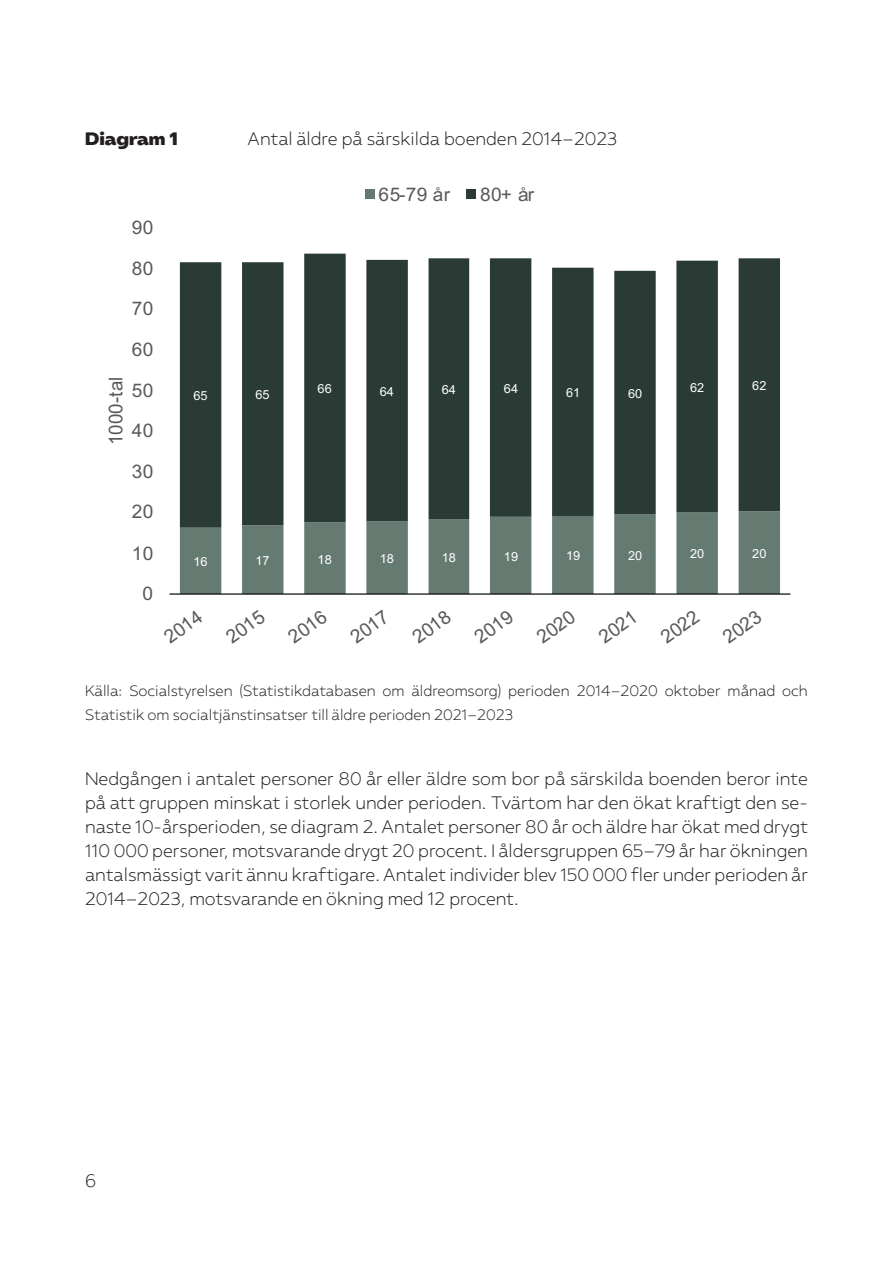
<style>
.page{position:relative;width:893px;height:1263px;background:#fff}
.page>*{position:absolute;margin:0;border:0;box-sizing:border-box;transform-origin:0 0}
.t1{font:19.2px "Arial";color:#595959}
.t2{font:18.9px "Arial";color:#595959}
.t3{font:18.75px "Arial";letter-spacing:.025em;color:#595959}
.Brödtext{font:300 18px/24px "Almega Sans";color:#231f20;text-align:justify}
.Brödtext-2{font:18px "Almega Sans Display";color:#231f20}
.bildtext{font:300 15px/24px "Almega Sans";color:#231f20}
.t4{font:12.45px "Arial";color:#fff}
</style>
<div class="page">
<svg style="left:180px;top:528px;width:600px;height:65px;fill:#657b71"></svg>
<svg style="left:180px;top:254px;width:600px;height:274px;fill:#2a3b36"></svg>
<hr style="left:170px;top:593px;width:620px;height:2px;background:#000">
<div style="left:365px;top:190px;width:9px;height:9px;background:#657b71"></div>
<div style="left:466px;top:190px;width:10px;height:9px;background:#2a3b36"></div>
<p class="Brödtext-2" style="left:85px;top:126px;width:94px">Diagram 1</p>
<p class="Brödtext" style="left:247px;top:126px;width:372px">Antal äldre på särskilda boenden 2014–2023</p>
<p class="t3" style="left:132px;top:215px;width:23px">90</p>
<p class="t3" style="left:132px;top:255px;width:23px">80</p>
<p class="t3" style="left:132px;top:296px;width:23px">70</p>
<p class="t1" style="left:103px;top:445px;width:70px;rotate:-90deg">1000-tal</p>
<p class="t3" style="left:132px;top:336px;width:23px">60</p>
<p class="t3" style="left:132px;top:377px;width:23px">50</p>
<p class="t3" style="left:132px;top:418px;width:23px">40</p>
<p class="t3" style="left:132px;top:458px;width:23px">30</p>
<p class="t3" style="left:132px;top:499px;width:23px">20</p>
<p class="t4" style="left:193px;top:387px;width:16px">65</p>
<p class="t4" style="left:256px;top:386px;width:16px">65</p>
<p class="t3" style="left:379px;top:181px;width:73px">65-79 år</p>
<p class="t3" style="left:480px;top:181px;width:56px">80+ år</p>
<p class="t4" style="left:318px;top:380px;width:16px">66</p>
<p class="t4" style="left:380px;top:383px;width:16px">64</p>
<p class="t4" style="left:442px;top:381px;width:16px">64</p>
<p class="t4" style="left:504px;top:380px;width:16px">64</p>
<p class="t4" style="left:566px;top:384px;width:16px">61</p>
<p class="t4" style="left:628px;top:385px;width:16px">60</p>
<p class="t4" style="left:690px;top:379px;width:16px">62</p>
<p class="t4" style="left:752px;top:377px;width:16px">62</p>
<p class="t3" style="left:132px;top:540px;width:23px">10</p>
<p class="t3" style="left:142px;top:581px;width:12px">0</p>
<p class="t4" style="left:193px;top:553px;width:16px">16</p>
<p class="t4" style="left:256px;top:552px;width:16px">17</p>
<p class="t4" style="left:318px;top:551px;width:16px">18</p>
<p class="t4" style="left:380px;top:550px;width:16px">18</p>
<p class="t4" style="left:442px;top:549px;width:16px">18</p>
<p class="t4" style="left:504px;top:548px;width:16px">19</p>
<p class="t4" style="left:566px;top:547px;width:16px">19</p>
<p class="t4" style="left:628px;top:547px;width:16px">20</p>
<p class="t4" style="left:690px;top:545px;width:16px">20</p>
<p class="t4" style="left:752px;top:545px;width:16px">20</p>
<p class="t2" style="left:159px;top:628px;width:44px;rotate:-35deg">2014</p>
<p class="t2" style="left:221px;top:628px;width:44px;rotate:-35deg">2015</p>
<p class="t2" style="left:283px;top:628px;width:44px;rotate:-35deg">2016</p>
<p class="t2" style="left:345px;top:628px;width:44px;rotate:-35deg">2017</p>
<p class="t2" style="left:407px;top:628px;width:44px;rotate:-35deg">2018</p>
<p class="t2" style="left:469px;top:628px;width:44px;rotate:-35deg">2019</p>
<p class="t2" style="left:531px;top:628px;width:44px;rotate:-35deg">2020</p>
<p class="t2" style="left:593px;top:628px;width:44px;rotate:-35deg">2021</p>
<p class="t2" style="left:655px;top:628px;width:44px;rotate:-35deg">2022</p>
<p class="t2" style="left:718px;top:628px;width:44px;rotate:-35deg">2023</p>
<p class="bildtext" style="left:85px;top:678px;width:724px">Källa: Socialstyrelsen (Statistikdatabasen om äldreomsorg) perioden 2014–2020 oktober månad och<br>Statistik om socialtjänstinsatser till äldre perioden 2021–2023</p>
<p class="Brödtext" style="left:85px;top:766px;width:724px">Nedgången i antalet personer 80 år eller äldre som bor på särskilda boenden beror inte på att gruppen minskat i storlek under perioden. Tvärtom har den ökat kraftigt den se&shy;naste 10-årsperioden, se diagram 2. Antalet personer 80 år och äldre har ökat med drygt 110 000 personer, motsvarande drygt 20 procent. I åldersgruppen 65–79 år har ökningen antalsmässigt varit ännu kraftigare. Antalet individer blev 150 000 fler under perioden år 2014–2023, motsvarande en ökning med 12 procent.</p>
<p class="Brödtext" style="left:85px;top:1168px;width:13px">6</p>
</div>
